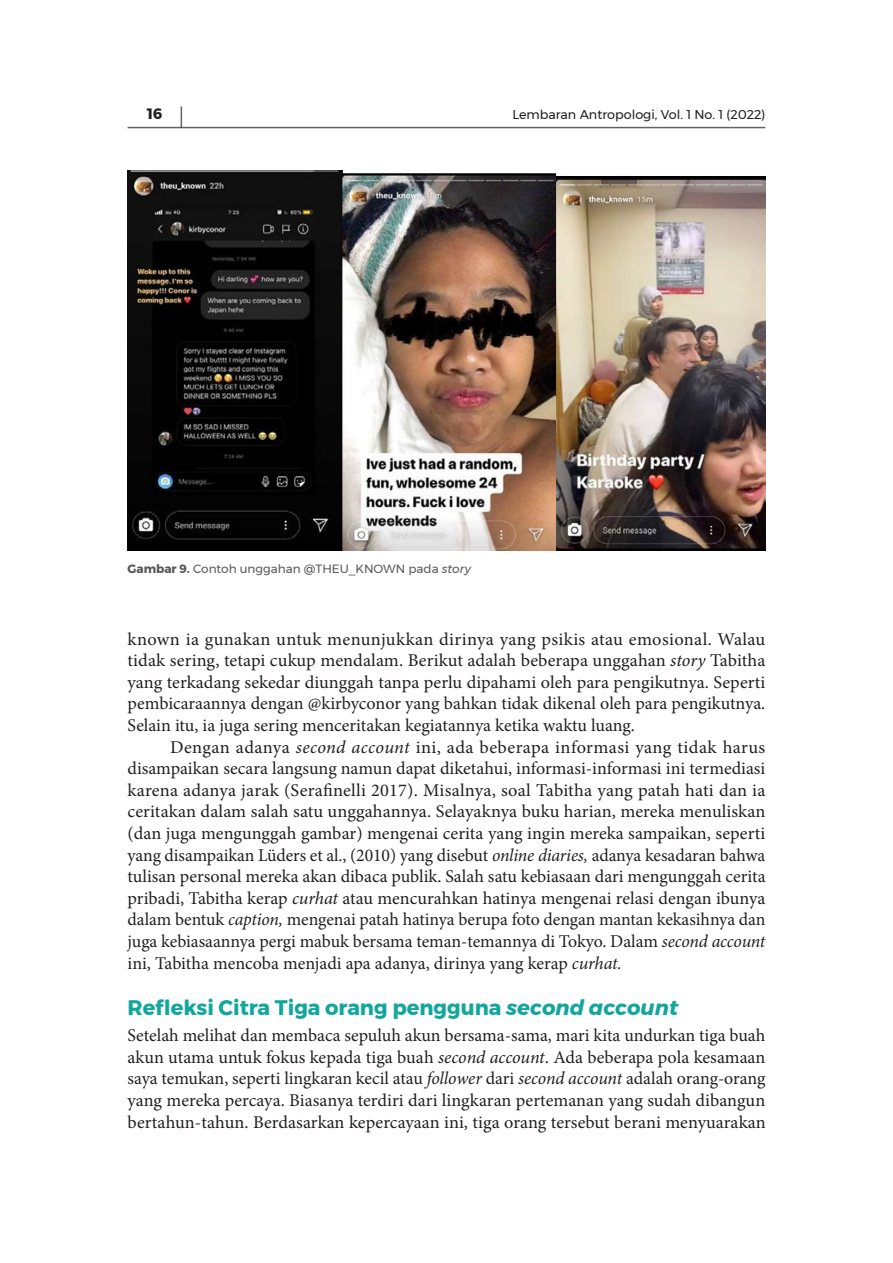
<style>
.page{position:relative;width:893px;height:1263px;background:#fff}
.page>*{position:absolute;margin:0;border:0;box-sizing:border-box;transform-origin:0 0}
.sub_1{font:700 21px "Montserrat";color:#12a79d}
.konten{font:18px/21.6px "Minion Pro";color:#231f20;text-align:justify}
.konten_awal{font:18px/21.6px "Minion Pro";letter-spacing:.005em;color:#231f20;text-align:justify}
.t1{font:700 15px "Montserrat";color:#231f20}
.t2{font:12.75px "Montserrat";color:#231f20}
.tabel___gambar{font:12px "Montserrat";color:#57585a}
.s1{font-weight:700}
.s2{font-style:italic}
</style>
<div class="page">
<hr style="left:128px;top:127px;width:637px;height:1px;background:#231f20">
<svg style="left:181px;top:106px;width:1px;height:22px"></svg>
<img style="left:128px;top:170px;width:637px;height:380px">
<p class="t1" style="left:147px;top:102px;width:17px">16</p>
<p class="t2" style="left:512px;top:105px;width:254px">Lembaran Antropologi, Vol. 1 No. 1 (2022)</p>
<p class="tabel___gambar" style="left:128px;top:560px;width:345px"><span class="s1">Gambar 9.</span> Contoh unggahan @THEU_KNOWN pada <span class="s2">story</span></p>
<p class="konten" style="left:128px;top:628px;width:639px">known ia gunakan untuk menunjukkan dirinya yang psikis atau emosional. Walau tidak sering, tetapi cukup mendalam. Berikut adalah beberapa unggahan <span class="s2">story</span> Tabitha yang terkadang sekedar diunggah tanpa perlu dipahami oleh para pengikutnya. Seperti pembicaraannya dengan @kirbyconor yang bahkan tidak dikenal oleh para pengikutnya.<br>Selain itu, ia juga sering menceritakan kegiatannya ketika waktu luang.</p>
<p class="konten" style="left:128px;top:736px;width:639px;text-indent:43px">Dengan adanya <span class="s2">second account</span> ini, ada beberapa informasi yang tidak harus disampaikan secara langsung namun dapat diketahui, informasi-informasi ini termediasi karena adanya jarak (Serafinelli 2017). Misalnya, soal Tabitha yang patah hati dan ia ceritakan dalam salah satu unggahannya. Selayaknya buku harian, mereka menuliskan (dan juga mengunggah gambar) mengenai cerita yang ingin mereka sampaikan, seperti yang disampaikan Lüders et al., (2010) yang disebut <span class="s2">online diaries,</span> adanya kesadaran bahwa tulisan personal mereka akan dibaca publik. Salah satu kebiasaan dari mengunggah cerita pribadi, Tabitha kerap <span class="s2">curhat</span> atau mencurahkan hatinya mengenai relasi dengan ibunya dalam bentuk <span class="s2">caption,</span> mengenai patah hatinya berupa foto dengan mantan kekasihnya dan juga kebiasaannya pergi mabuk bersama teman-temannya di Tokyo. Dalam <span class="s2">second account </span>ini, Tabitha mencoba menjadi apa adanya, dirinya yang kerap <span class="s2">curhat.</span></p>
<p class="sub_1" style="left:128px;top:991px;width:552px">Refleksi Citra Tiga orang pengguna <span class="s2">second account</span></p>
<p class="konten_awal" style="left:128px;top:1025px;width:640px">Setelah melihat dan membaca sepuluh akun bersama-sama, mari kita undurkan tiga buah akun utama untuk fokus kepada tiga buah <span class="s2">second account</span>. Ada beberapa pola kesamaan saya temukan, seperti lingkaran kecil atau <span class="s2">follower</span> dari <span class="s2">second account</span> adalah orang-orang yang mereka percaya. Biasanya terdiri dari lingkaran pertemanan yang sudah dibangun bertahun-tahun. Berdasarkan kepercayaan ini, tiga orang tersebut berani menyuarakan</p>
</div>
